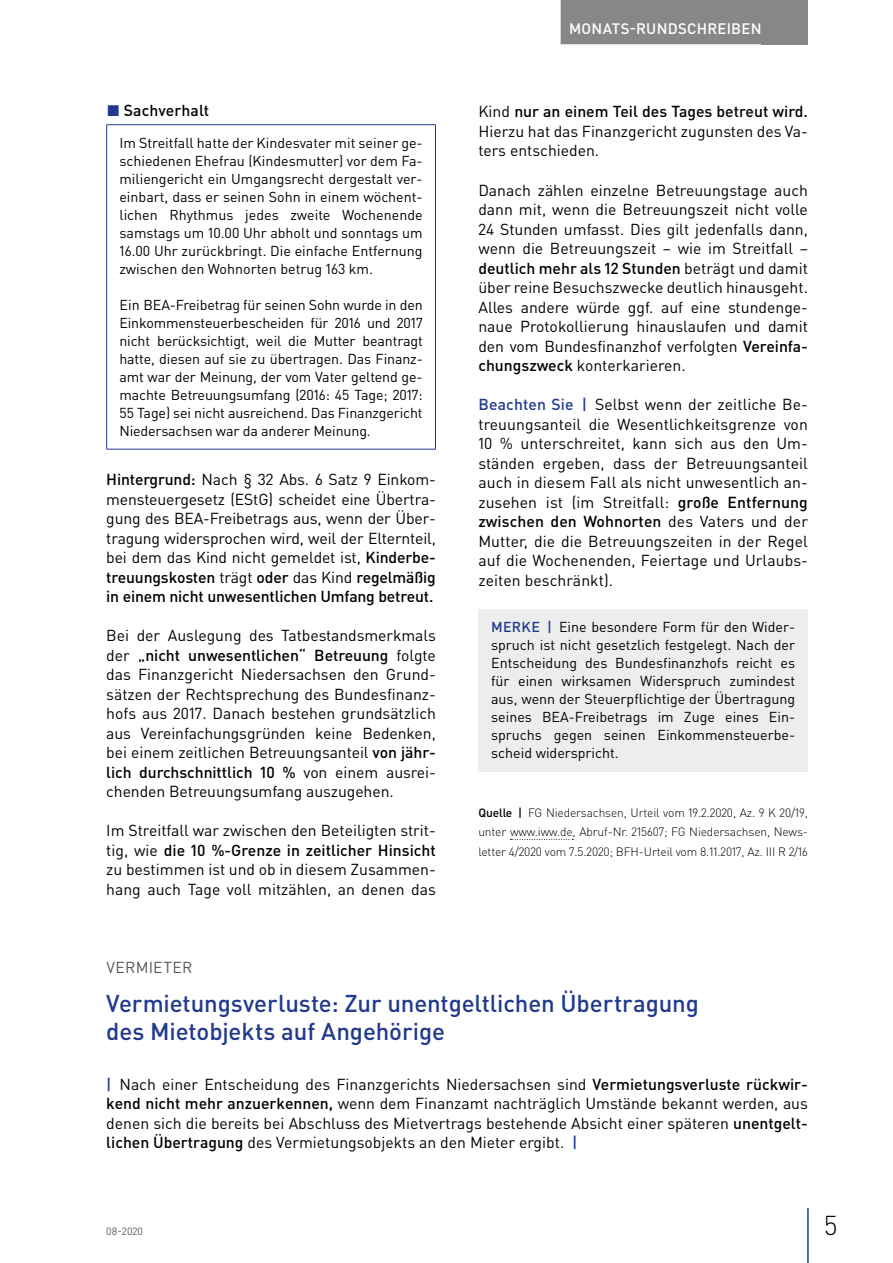
<style>
.page{position:relative;width:893px;height:1263px;background:#fff}
.page>*{position:absolute;margin:0;border:0;box-sizing:border-box;transform-origin:0 0}
.t1{font:300 27px "DIN Pro";color:#000}
.t2{font:500 24px/28.5px "DIN Pro";letter-spacing:-.005em;color:#213a8f}
.t3{font:15.75px/19.5px "DIN Pro";color:#000;text-align:justify}
.t4{font:500 15.75px "DIN Pro";letter-spacing:.005em;color:#000}
.t5{font:15.75px "DIN Pro";letter-spacing:.015em;color:#575756}
.t6{font:500 15px "DIN Pro";letter-spacing:.015em;color:#fff}
.t7{font:14.25px/18px "DIN Pro";color:#000;text-align:justify}
.t8{font:300 12px/19.5px "DIN Pro";letter-spacing:-.01em;color:#000;text-align:justify}
.t9{font:10.5px "DIN Pro";color:#575756}
.s1{color:#213a8f}
.s2{font-weight:500}
.s3{font-weight:500;color:#213a8f}
</style>
<div class="page">
<div style="left:762px;top:0;width:46px;height:44px;background:#878787"></div>
<hr style="left:807px;top:1208px;width:2px;height:55px;background:#213a8f">
<div style="left:561px;top:0;width:209px;height:44px;background:#878787"></div>
<hr style="left:106px;top:124px;width:330px;height:1px;background:#213a8f">
<hr style="left:106px;top:125px;width:1px;height:324px;background:#213a8f">
<hr style="left:435px;top:125px;width:1px;height:324px;background:#213a8f">
<hr style="left:106px;top:449px;width:330px;height:1px;background:#213a8f">
<svg style="left:510px;top:839px;width:63px;height:1px"></svg>
<div style="left:478px;top:609px;width:330px;height:162px;background:#ededed"></div>
<p class="t4" style="left:107px;top:100px;width:104px"><span class="s1">◼</span> Sachverhalt</p>
<p class="t7" style="left:119px;top:134px;width:305px">Im Streitfall hatte der Kindesvater mit seiner ge&shy;schiedenen Ehefrau (Kindesmutter) vor dem Fa&shy;miliengericht ein Umgangsrecht dergestalt ver&shy;einbart, dass er seinen Sohn in einem wöchent&shy;lichen Rhythmus jedes zweite Wochenende samstags um 10.00 Uhr abholt und sonntags um 16.00 Uhr zurückbringt. Die einfache Entfernung zwischen den Wohnorten betrug 163 km.</p>
<p class="t7" style="left:119px;top:296px;width:305px">Ein BEA-Freibetrag für seinen Sohn wurde in den Einkommensteuerbescheiden für 2016 und 2017 nicht berücksichtigt, weil die Mutter beantragt hatte, diesen auf sie zu übertragen. Das Finanz&shy;amt war der Meinung, der vom Vater geltend ge&shy;machte Betreuungsumfang (2016: 45 Tage; 2017:<br>55 Tage) sei nicht ausreichend. Das Finanzgericht Niedersachsen war da anderer Meinung.</p>
<p class="t3" style="left:106px;top:469px;width:331px"><span class="s2">Hintergrund:</span> Nach § 32 Abs. 6 Satz 9 Einkom&shy;mensteuergesetz (EStG) scheidet eine Übertra&shy;gung des BEA-Freibetrags aus, wenn der Über&shy;tragung widersprochen wird, weil der Elternteil, bei dem das Kind nicht gemeldet ist, <span class="s2">Kinderbe&shy;treuungskosten</span> trägt <span class="s2">oder</span> das Kind <span class="s2">regelmäßig in einem nicht unwesentlichen Umfang betreut.</span></p>
<p class="t3" style="left:106px;top:625px;width:331px">Bei der Auslegung des Tatbestandsmerkmals der <span class="s2">„nicht unwesentlichen“ Betreuung</span> folgte das Finanzgericht Niedersachsen den Grund&shy;sätzen der Rechtsprechung des Bundesfinanz&shy;hofs aus 2017. Danach bestehen grundsätzlich aus Vereinfachungsgründen keine Bedenken, bei einem zeitlichen Betreuungsanteil <span class="s2">von jähr&shy;lich durchschnittlich 10 %</span> von einem ausrei&shy;chenden Betreuungsumfang auszugehen.</p>
<p class="t3" style="left:106px;top:820px;width:331px">Im Streitfall war zwischen den Beteiligten strit&shy;tig, wie <span class="s2">die 10 %-Grenze in zeitlicher Hinsicht </span>zu bestimmen ist und ob in diesem Zusammen&shy;hang auch Tage voll mitzählen, an denen das</p>
<p class="t6" style="left:569px;top:18px;width:194px">MONATS-RUNDSCHREIBEN</p>
<p class="t3" style="left:478px;top:101px;width:331px">Kind <span class="s2">nur an einem Teil des Tages betreut wird.<br></span>Hierzu hat das Finanzgericht zugunsten des Va&shy;ters entschieden.</p>
<p class="t3" style="left:478px;top:179px;width:331px">Danach zählen einzelne Betreuungstage auch dann mit, wenn die Betreuungszeit nicht volle 24 Stunden umfasst. Dies gilt jedenfalls dann, wenn die Betreuungszeit – wie im Streitfall – <span class="s2">deutlich mehr als 12 Stunden</span> beträgt und damit über reine Besuchszwecke deutlich hinausgeht.<br>Alles andere würde ggf. auf eine stundenge&shy;naue Protokollierung hinauslaufen und damit den vom Bundesfinanzhof verfolgten <span class="s2">Vereinfa&shy;chungszweck</span> konterkarieren.</p>
<p class="t3" style="left:478px;top:394px;width:331px"><span class="s3">Beachten Sie |</span> Selbst wenn der zeitliche Be&shy;treuungsanteil die Wesentlichkeitsgrenze von 10 % unterschreitet, kann sich aus den Um&shy;ständen ergeben, dass der Betreuungsanteil auch in diesem Fall als nicht unwesentlich an&shy;zusehen ist (im Streitfall: <span class="s2">große Entfernung zwischen den Wohnorten</span> des Vaters und der Mutter, die die Betreuungszeiten in der Regel auf die Wochenenden, Feiertage und Urlaubs&shy;zeiten beschränkt).</p>
<p class="t7" style="left:491px;top:618px;width:306px"><span class="s3">MERKE |</span> Eine besondere Form für den Wider&shy;spruch ist nicht gesetzlich festgelegt. Nach der Entscheidung des Bundesfinanzhofs reicht es für einen wirksamen Widerspruch zumindest aus, wenn der Steuerpflichtige der Übertragung seines BEA-Freibetrags im Zuge eines Ein&shy;spruchs gegen seinen Einkommensteuerbe&shy;scheid widerspricht.</p>
<p class="t8" style="left:478px;top:802px;width:331px"><span class="s2">Quelle |</span> FG Niedersachsen, Urteil vom 19.2.2020, Az. 9 K 20/19, unter www.iww.de, Abruf-Nr. 215607; FG Niedersachsen, News&shy;letter 4/2020 vom 7.5.2020; BFH-Urteil vom 8.11.2017, Az. III R 2/16</p>
<p class="t5" style="left:106px;top:956px;width:88px">VERMIETER</p>
<h2 class="t2" style="left:106px;top:988px;width:594px">Vermietungsverluste: Zur unentgeltlichen Übertragung des Mietobjekts auf Angehörige</h2>
<p class="t3" style="left:106px;top:1074px;width:703px"><span class="s3">|</span> Nach einer Entscheidung des Finanzgerichts Niedersachsen sind <span class="s2">Vermietungsverluste rückwir&shy;kend nicht mehr anzuerkennen,</span> wenn dem Finanzamt nachträglich Umstände bekannt werden, aus denen sich die bereits bei Abschluss des Mietvertrags bestehende Absicht einer späteren <span class="s2">unentgelt&shy;lichen Übertragung</span> des Vermietungsobjekts an den Mieter ergibt. <span class="s3">|</span></p>
<p class="t9" style="left:106px;top:1224px;width:38px">08-2020</p>
<h1 class="t1" style="left:824px;top:1207px;width:15px">5</h1>
</div>
